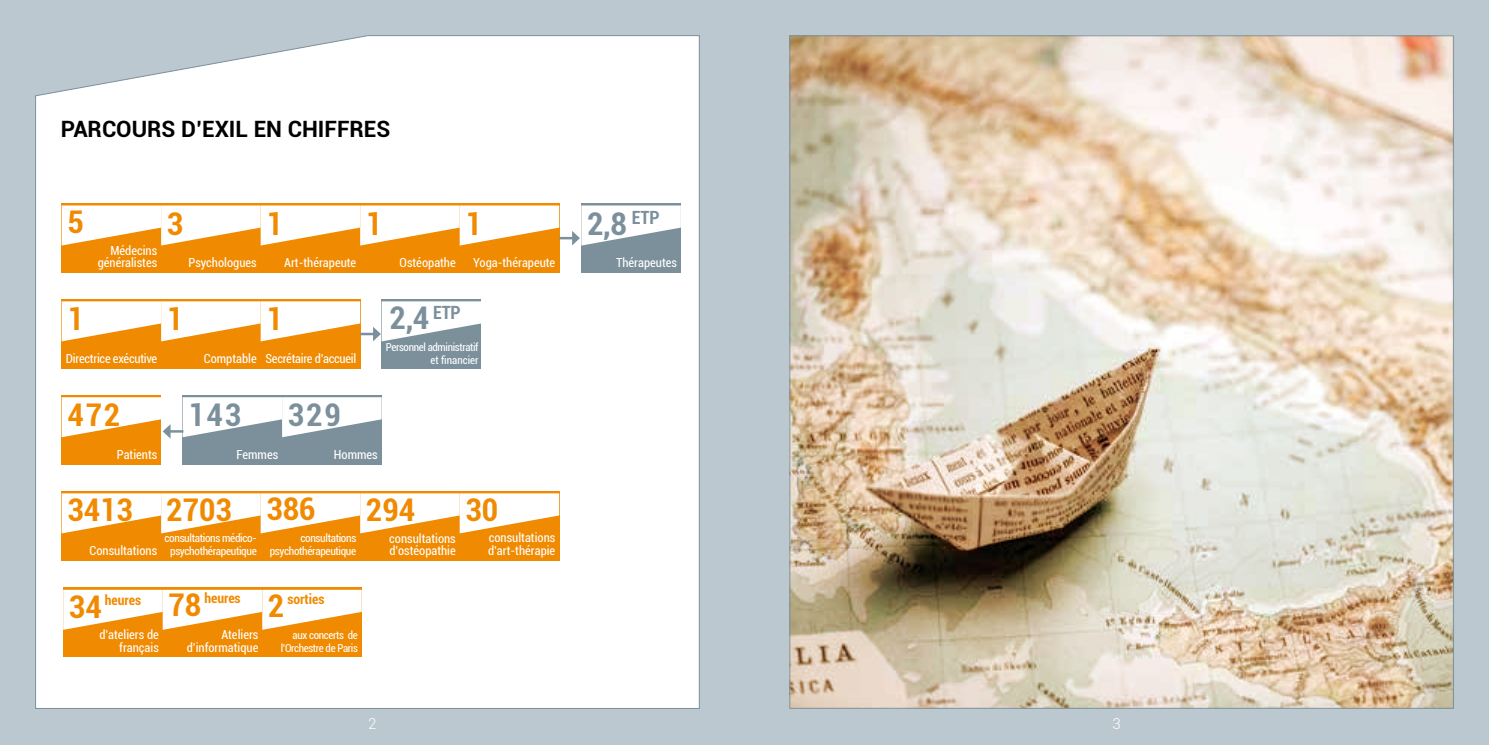
<style>
.page{position:relative;width:1489px;height:745px;background:#fff}
.page>*{position:absolute;margin:0;border:0;box-sizing:border-box;transform-origin:0 0}
.t1{font:700 condensed 31.25px "Roboto";color:#f08a00}
.t2{font:700 condensed 31.25px "Roboto";letter-spacing:.06em;color:#7b909b}
.t3{font:700 22.5px "Roboto";color:#000}
.t4{font:300 15px "Roboto";color:#fff}
.t5{font:700 condensed 13.75px "Roboto";color:#f08a00}
.t6{font:condensed 12.5px/12.5px "Roboto";color:#fff;text-align:right}
.t7{font:condensed 12.5px "Roboto";letter-spacing:-.02em;color:#fff}
.t8{font:condensed 11.25px/13.5px "Roboto";letter-spacing:-.03em;color:#fff;text-align:center}
.t9{font:condensed 11px/13.1px "Roboto";letter-spacing:-.03em;color:#fff;text-align:right}
</style>
<div class="page">
<div style="left:0;top:0;width:744px;height:744px;background:#bbc8cf"></div>
<div style="left:744px;top:0;width:744px;height:744px;background:#bbc8cf"></div>
<div style="left:35px;top:35px;width:664px;height:673px;background:#fff"></div>
<svg style="left:791px;top:37px;width:660px;height:669px;background:#d9c9b4"></svg>
<div style="left:62px;top:203px;width:99px;height:70px;background:#f08a00"></div>
<div style="left:161px;top:203px;width:100px;height:70px;background:#f08a00"></div>
<div style="left:261px;top:203px;width:99px;height:70px;background:#f08a00"></div>
<div style="left:360px;top:203px;width:99px;height:70px;background:#f08a00"></div>
<div style="left:460px;top:203px;width:99px;height:70px;background:#f08a00"></div>
<div style="left:581px;top:203px;width:99px;height:70px;background:#7b909b"></div>
<div style="left:62px;top:299px;width:99px;height:69px;background:#f08a00"></div>
<div style="left:161px;top:299px;width:100px;height:69px;background:#f08a00"></div>
<div style="left:261px;top:299px;width:99px;height:69px;background:#f08a00"></div>
<svg style="left:62px;top:301px;width:298px;height:40px"></svg>
<div style="left:382px;top:299px;width:99px;height:69px;background:#7b909b"></div>
<div style="left:62px;top:491px;width:99px;height:69px;background:#f08a00"></div>
<div style="left:161px;top:491px;width:100px;height:69px;background:#f08a00"></div>
<div style="left:261px;top:491px;width:99px;height:69px;background:#f08a00"></div>
<div style="left:360px;top:491px;width:99px;height:69px;background:#f08a00"></div>
<div style="left:460px;top:491px;width:99px;height:69px;background:#f08a00"></div>
<svg style="left:62px;top:493px;width:497px;height:40px"></svg>
<div style="left:63px;top:587px;width:100px;height:70px;background:#f08a00"></div>
<div style="left:163px;top:587px;width:99px;height:70px;background:#f08a00"></div>
<div style="left:262px;top:587px;width:100px;height:70px;background:#f08a00"></div>
<svg style="left:63px;top:589px;width:299px;height:40px"></svg>
<svg style="left:62px;top:205px;width:619px;height:40px"></svg>
<hr style="left:360px;top:332px;width:15px;height:3px;background:#7b909b">
<svg style="left:373px;top:301px;width:108px;height:40px"></svg>
<div style="left:62px;top:395px;width:99px;height:69px;background:#f08a00"></div>
<div style="left:183px;top:395px;width:99px;height:69px;background:#7b909b"></div>
<div style="left:282px;top:395px;width:99px;height:69px;background:#7b909b"></div>
<svg style="left:62px;top:397px;width:319px;height:41px"></svg>
<h2 class="t3" style="left:61px;top:113px;width:331px">PARCOURS D’EXIL EN CHIFFRES</h2>
<h1 class="t1" style="left:67px;top:200px;width:18px">5</h1>
<p class="t6" style="left:98px;top:243px;width:61px">Médecins généralistes</p>
<h1 class="t1" style="left:167px;top:201px;width:18px">3</h1>
<p class="t6" style="left:188px;top:256px;width:70px">Psychologues</p>
<h1 class="t1" style="left:266px;top:201px;width:18px">1</h1>
<p class="t6" style="left:284px;top:256px;width:74px">Art-thérapeute</p>
<h1 class="t1" style="left:366px;top:201px;width:18px">1</h1>
<p class="t6" style="left:399px;top:256px;width:58px">Ostéopathe</p>
<h1 class="t1" style="left:465px;top:201px;width:18px">1</h1>
<p class="t6" style="left:473px;top:256px;width:84px">Yoga-thérapeute</p>
<h1 class="t1" style="left:67px;top:297px;width:18px">1</h1>
<p class="t7" style="left:66px;top:350px;width:93px">Directrice exécutive</p>
<h1 class="t1" style="left:167px;top:297px;width:18px">1</h1>
<p class="t6" style="left:204px;top:352px;width:54px">Comptable</p>
<h1 class="t1" style="left:266px;top:297px;width:18px">1</h1>
<p class="t7" style="left:265px;top:350px;width:92px">Secrétaire d’accueil</p>
<h1 class="t2" style="left:389px;top:296px;width:63px">2,4 <sup>ETP</sup></h1>
<p class="t9" style="left:386px;top:340px;width:94px">Personnel administratif et financier</p>
<h1 class="t1" style="left:67px;top:393px;width:54px">472</h1>
<p class="t6" style="left:117px;top:447px;width:42px">Patients</p>
<h1 class="t2" style="left:188px;top:393px;width:54px">143</h1>
<p class="t6" style="left:236px;top:447px;width:43px">Femmes</p>
<h1 class="t2" style="left:288px;top:393px;width:54px">329</h1>
<p class="t6" style="left:334px;top:447px;width:45px">Hommes</p>
<h1 class="t1" style="left:67px;top:488px;width:67px">3413</h1>
<p class="t6" style="left:89px;top:543px;width:69px">Consultations</p>
<h1 class="t1" style="left:166px;top:488px;width:151px">2703 386</h1>
<p class="t8" style="left:270px;top:530px;width:88px;text-align:right">consultations psychothérapeutique</p>
<p class="t8" style="left:164px;top:530px;width:94px">consultations médico&shy;psychothérapeutique</p>
<h1 class="t1" style="left:366px;top:488px;width:51px">294</h1>
<p class="t6" style="left:389px;top:531px;width:68px;text-align:left">consultations d’ostéopathie</p>
<h1 class="t1" style="left:465px;top:487px;width:34px">30</h1>
<p class="t6" style="left:488px;top:531px;width:69px;text-align:left">consultations d’art-thérapie</p>
<h1 class="t1" style="left:69px;top:584px;width:34px">34</h1>
<p class="t5" style="left:105px;top:590px;width:38px">heures</p>
<p class="t6" style="left:99px;top:627px;width:61px">d’ateliers de français</p>
<h1 class="t1" style="left:168px;top:582px;width:34px">78</h1>
<p class="t5" style="left:204px;top:588px;width:38px">heures</p>
<p class="t6" style="left:187px;top:627px;width:73px">Ateliers d’informatique</p>
<h1 class="t1" style="left:268px;top:583px;width:18px">2</h1>
<p class="t5" style="left:287px;top:589px;width:39px">sorties</p>
<p class="t9" style="left:281px;top:627px;width:79px">aux concerts de l’Orchestre de Paris</p>
<h1 class="t2" style="left:587px;top:201px;width:64px">2,8 <sup>ETP</sup></h1>
<p class="t6" style="left:616px;top:256px;width:62px">Thérapeutes</p>
<p class="t4" style="left:368px;top:712px;width:10px">2</p>
<p class="t4" style="left:1112px;top:712px;width:10px">3</p>
</div>
